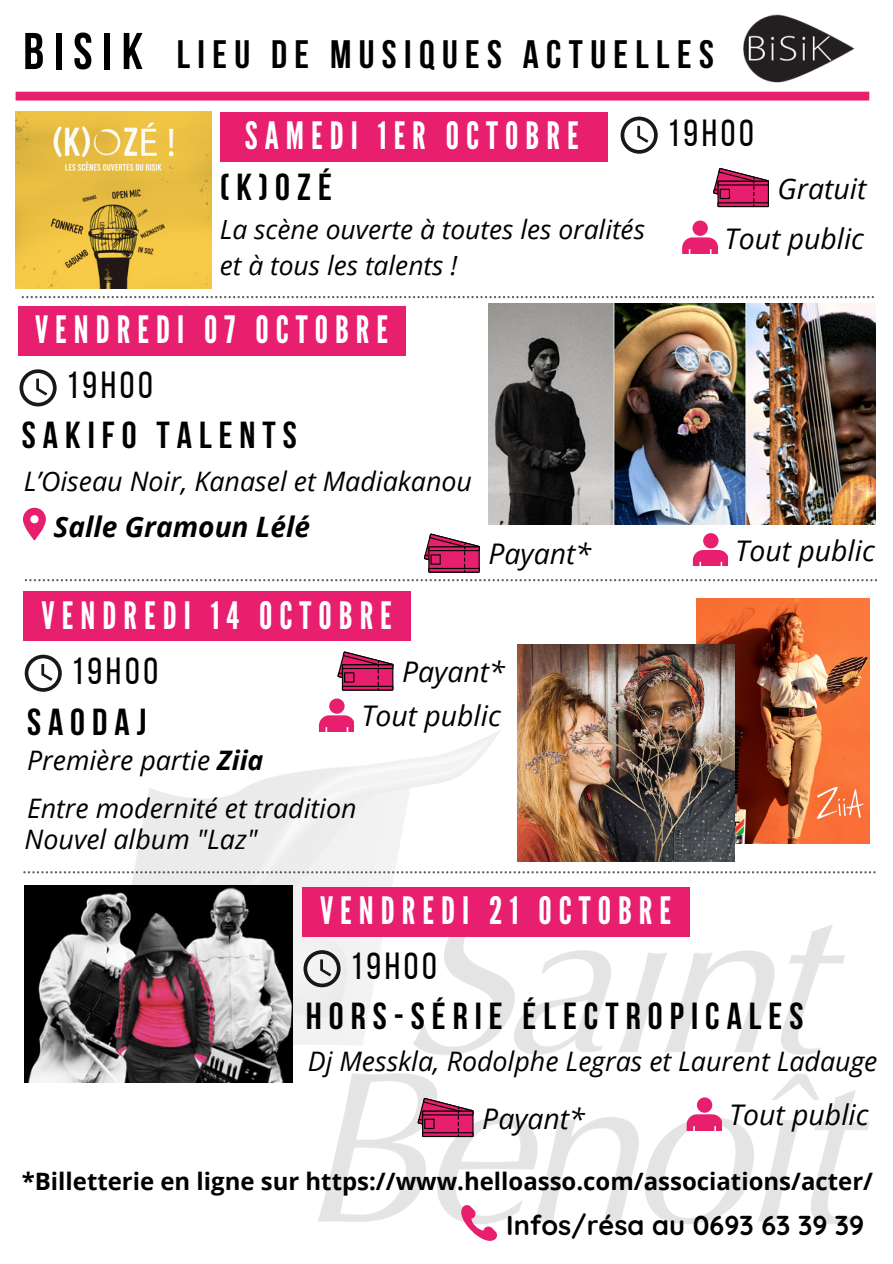
<style>
.page{position:relative;width:893px;height:1264px;background:#fff}
.page>*{position:absolute;margin:0;border:0;box-sizing:border-box;transform-origin:0 0}
.t1{font:700 39.45px "Bebas Neue";letter-spacing:.185em;color:#000}
.t2{font:37.65px "League Gothic";letter-spacing:.185em;color:#fff}
.t3{font:37.65px "Bebas Neue";letter-spacing:.095em;color:#000}
.t4{font:700 37.5px "Bebas Neue";letter-spacing:.185em;color:#000}
.t5{font:italic 28.35px "Open Sans";color:#000}
.t6{font:italic 700 28.05px "Open Sans";color:#000}
.t7{font:700 27.3px "Quicksand";color:#000}
.t8{font:italic 26.85px/31px "Open Sans";color:#000}
.t9{font:italic 26.4px/36px "Open Sans";color:#000}
.t10{font:700 24px "Open Sans";color:#000}
.s1{font-size:51.6px}
.s2{font-weight:700}
</style>
<div class="page">
<img style="left:23px;top:675px;width:853px;height:549px">
<svg style="left:452px;top:1204px;width:45px;height:37px"></svg>
<div style="left:16px;top:92px;width:853px;height:9px;background:#e81f6e"></div>
<img style="left:743px;top:14px;width:112px;height:69px">
<div style="left:220px;top:112px;width:388px;height:49px;background:#e81f6e"></div>
<svg style="left:620px;top:117px;width:37px;height:37px"></svg>
<div style="left:692px;top:220px;width:15px;height:16px;background:#e81f6e;border-radius:50%"></div>
<svg style="left:682px;top:237px;width:35px;height:16px"></svg>
<svg style="left:713px;top:168px;width:56px;height:39px"></svg>
<img style="left:16px;top:112px;width:195px;height:176px">
<svg style="left:22px;top:296px;width:851px;height:2px"></svg>
<div style="left:18px;top:306px;width:387px;height:49px;background:#e81f6e"></div>
<svg style="left:20px;top:369px;width:37px;height:37px"></svg>
<div style="left:703px;top:533px;width:15px;height:15px;background:#e81f6e;border-radius:50%"></div>
<svg style="left:692px;top:550px;width:35px;height:15px"></svg>
<svg style="left:424px;top:533px;width:56px;height:40px"></svg>
<svg style="left:25px;top:579px;width:852px;height:2px"></svg>
<img style="left:488px;top:304px;width:387px;height:220px">
<svg style="left:23px;top:508px;width:23px;height:32px"></svg>
<div style="left:23px;top:591px;width:388px;height:50px;background:#e81f6e"></div>
<svg style="left:25px;top:654px;width:37px;height:37px"></svg>
<div style="left:329px;top:698px;width:15px;height:15px;background:#e81f6e;border-radius:50%"></div>
<svg style="left:319px;top:715px;width:35px;height:16px"></svg>
<svg style="left:337px;top:651px;width:56px;height:39px"></svg>
<img style="left:696px;top:598px;width:173px;height:245px">
<img style="left:517px;top:644px;width:217px;height:217px">
<div style="left:302px;top:886px;width:387px;height:50px;background:#e81f6e"></div>
<svg style="left:303px;top:950px;width:37px;height:37px"></svg>
<div style="left:696px;top:1097px;width:16px;height:15px;background:#e81f6e;border-radius:50%"></div>
<svg style="left:686px;top:1114px;width:35px;height:15px"></svg>
<svg style="left:417px;top:1097px;width:56px;height:40px;background:#b94874"></svg>
<svg style="left:23px;top:871px;width:852px;height:2px"></svg>
<img style="left:25px;top:885px;width:267px;height:197px">
<h1 class="t1" style="left:23px;top:38px;width:692px"><span class="s1">BISIK</span> LIEU DE MUSIQUES ACTUELLES</h1>
<h2 class="t2" style="left:245px;top:114px;width:335px">SAMEDI 1ER OCTOBRE</h2>
<h3 class="t4" style="left:220px;top:172px;width:113px">(K)OZÉ</h3>
<p class="t9" style="left:220px;top:210px;width:426px">La scène ouverte à toutes les oralités et à tous les talents !</p>
<h2 class="t2" style="left:35px;top:308px;width:354px">VENDREDI 07 OCTOBRE</h2>
<h2 class="t3" style="left:66px;top:370px;width:88px">19H00</h2>
<h3 class="t4" style="left:22px;top:420px;width:276px">SAKIFO TALENTS</h3>
<p class="t8" style="left:24px;top:464px;width:450px">L’Oiseau Noir, Kanasel et Madiakanou</p>
<h2 class="t3" style="left:667px;top:117px;width:88px">19H00</h2>
<p class="t5" style="left:777px;top:168px;width:90px">Gratuit</p>
<p class="t5" style="left:724px;top:218px;width:141px">Tout public</p>
<p class="t6" style="left:54px;top:507px;width:258px">Salle Gramoun Lélé</p>
<h2 class="t2" style="left:42px;top:593px;width:352px">VENDREDI 14 OCTOBRE</h2>
<h2 class="t3" style="left:71px;top:655px;width:88px">19H00</h2>
<p class="t5" style="left:488px;top:534px;width:104px">Payant*</p>
<p class="t5" style="left:735px;top:531px;width:141px">Tout public</p>
<p class="t5" style="left:402px;top:652px;width:104px">Payant*</p>
<h3 class="t4" style="left:27px;top:706px;width:121px">SAODAJ</h3>
<p class="t8" style="left:27px;top:743px;width:238px">Première partie <span class="s2">Ziia</span></p>
<p class="t8" style="left:25px;top:792px;width:333px">Entre modernité et tradition<br>Nouvel album "Laz"</p>
<p class="t5" style="left:361px;top:696px;width:141px">Tout public</p>
<h2 class="t2" style="left:320px;top:889px;width:352px">VENDREDI 21 OCTOBRE</h2>
<h2 class="t3" style="left:350px;top:950px;width:88px">19H00</h2>
<h3 class="t4" style="left:306px;top:1000px;width:499px">HORS-SÉRIE ÉLECTROPICALES</h3>
<p class="t8" style="left:308px;top:1045px;width:571px">Dj Messkla, Rodolphe Legras et Laurent Ladauge</p>
<p class="t5" style="left:482px;top:1098px;width:104px">Payant*</p>
<p class="t5" style="left:729px;top:1095px;width:141px">Tout public</p>
<p class="t10" style="left:22px;top:1164px;width:852px">*Billetterie en ligne sur https://www.helloasso.com/associations/acter/</p>
<p class="t7" style="left:506px;top:1207px;width:359px">Infos/résa au 0693 63 39 39</p>
</div>
